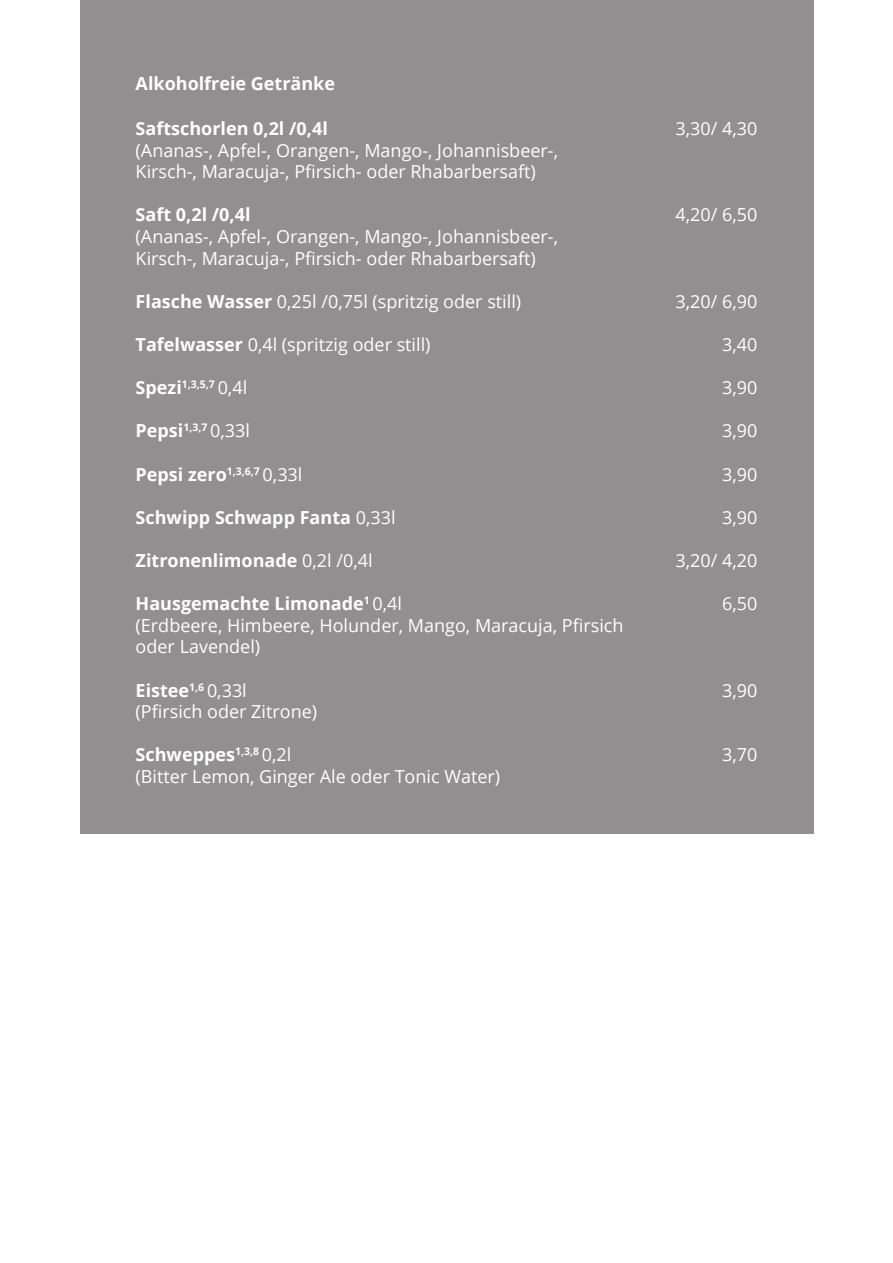
<style>
.page{position:relative;width:893px;height:1263px;background:#fff}
.page>*{position:absolute;margin:0;border:0;box-sizing:border-box;transform-origin:0 0}
.t1{font:18px "Open Sans";color:#fff}
.t2{font:700 18px "Open Sans";color:#fff}
.t3{font:700 10.5px "Open Sans";color:#fff}
.s1{font-weight:700}
.s2{font-size:18px}
.s3{font-weight:400;font-size:18px}
.s4{font-weight:400}
</style>
<div class="page">
<div style="left:80px;top:0;width:733px;height:833px;background:#918f8f"></div>
<p class="t2" style="left:136px;top:71px;width:201px">Alkoholfreie Getränke</p>
<p class="t2" style="left:136px;top:116px;width:194px">Saftschorlen 0,2l /0,4l</p>
<p class="t1" style="left:136px;top:138px;width:424px">(Ananas-, Apfel-, Orangen-, Mango-, Johannisbeer-,</p>
<p class="t1" style="left:136px;top:159px;width:402px">Kirsch-, Maracuja-, Pfirsich- oder Rhabarbersaft)</p>
<p class="t2" style="left:136px;top:202px;width:116px">Saft 0,2l /0,4l</p>
<p class="t1" style="left:136px;top:224px;width:424px">(Ananas-, Apfel-, Orangen-, Mango-, Johannisbeer-,</p>
<p class="t1" style="left:136px;top:246px;width:402px">Kirsch-, Maracuja-, Pfirsich- oder Rhabarbersaft)</p>
<p class="t1" style="left:136px;top:289px;width:387px"><span class="s1">Flasche Wasser</span> 0,25l /0,75l (spritzig oder still)</p>
<p class="t1" style="left:136px;top:332px;width:296px"><span class="s1">Tafelwasser</span> 0,4l (spritzig oder still)</p>
<p class="t3" style="left:136px;top:377px;width:113px"><span class="s2">Spezi</span>1,3,5,7 <span class="s3">0,4l</span></p>
<p class="t2" style="left:136px;top:418px;width:116px">Pepsi<sup>1,3,7</sup> <span class="s4">0,33l</span></p>
<p class="t2" style="left:136px;top:461px;width:168px">Pepsi zero<sup>1,3,6,7</sup> <span class="s4">0,33l</span></p>
<p class="t2" style="left:136px;top:505px;width:261px">Schwipp Schwapp Fanta <span class="s4">0,33l</span></p>
<p class="t2" style="left:136px;top:548px;width:238px">Zitronenlimonade <span class="s4">0,2l /0,4l</span></p>
<p class="t2" style="left:136px;top:591px;width:268px">Hausgemachte Limonade<sup>1</sup> <span class="s4">0,4l</span></p>
<p class="t1" style="left:136px;top:613px;width:489px">(Erdbeere, Himbeere, Holunder, Mango, Maracuja, Pfirsich</p>
<p class="t1" style="left:136px;top:634px;width:126px">oder Lavendel)</p>
<p class="t2" style="left:136px;top:677px;width:113px">Eistee<sup>1,6</sup> <span class="s4">0,33l</span></p>
<p class="t1" style="left:136px;top:699px;width:183px">(Pfirsich oder Zitrone)</p>
<p class="t2" style="left:136px;top:742px;width:157px">Schweppes<sup>1,3,8</sup> <span class="s4">0,2l</span></p>
<p class="t1" style="left:136px;top:764px;width:366px">(Bitter Lemon, Ginger Ale oder Tonic Water)</p>
<p class="t1" style="left:675px;top:116px;width:83px">3,30/ 4,30</p>
<p class="t1" style="left:675px;top:202px;width:83px">4,20/ 6,50</p>
<p class="t1" style="left:675px;top:289px;width:83px">3,20/ 6,90</p>
<p class="t1" style="left:722px;top:332px;width:37px">3,40</p>
<p class="t1" style="left:722px;top:375px;width:37px">3,90</p>
<p class="t1" style="left:722px;top:418px;width:37px">3,90</p>
<p class="t1" style="left:722px;top:462px;width:37px">3,90</p>
<p class="t1" style="left:722px;top:505px;width:37px">3,90</p>
<p class="t1" style="left:675px;top:548px;width:83px">3,20/ 4,20</p>
<p class="t1" style="left:722px;top:591px;width:37px">6,50</p>
<p class="t1" style="left:722px;top:678px;width:37px">3,90</p>
<p class="t1" style="left:722px;top:742px;width:37px">3,70</p>
</div>
